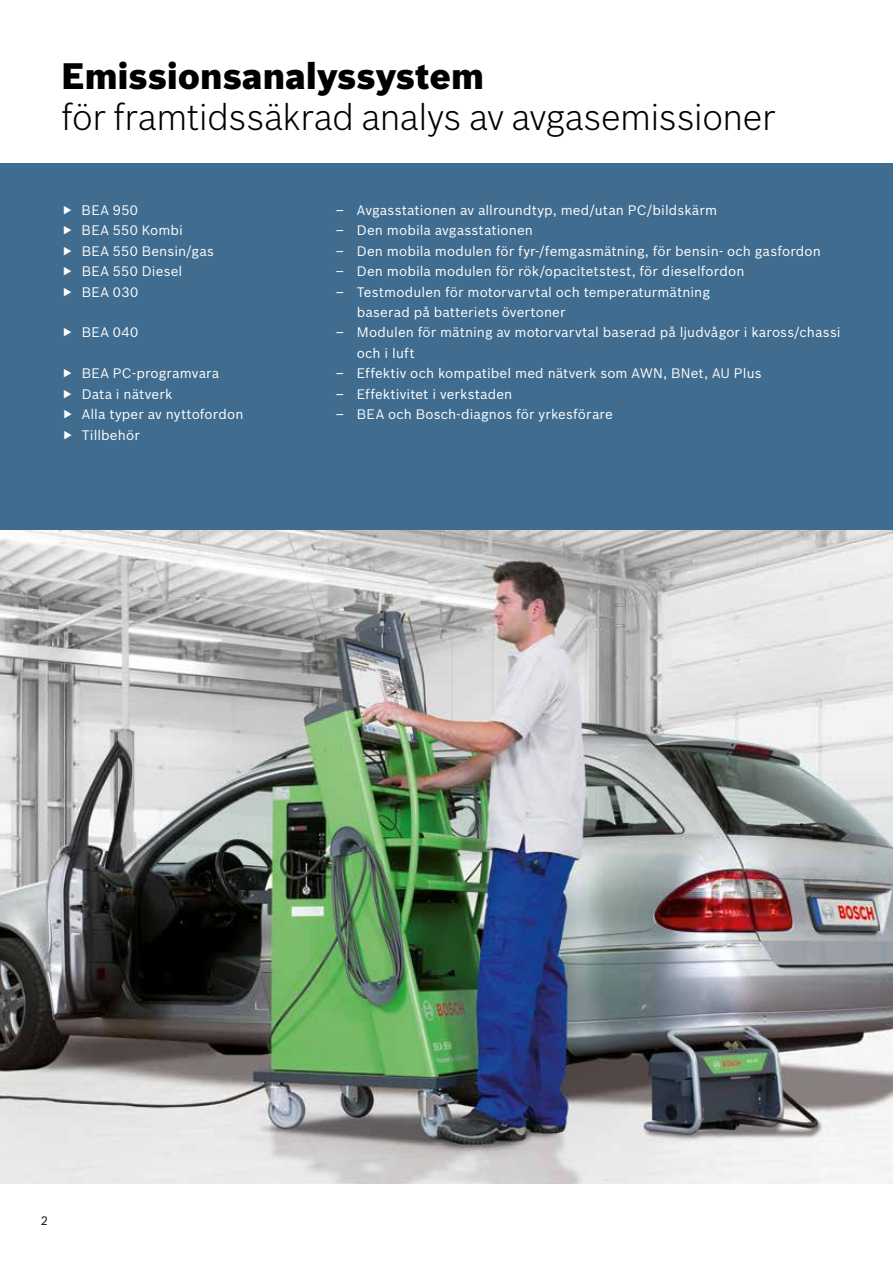
<style>
.page{position:relative;width:893px;height:1263px;background:#fff}
.page>*{position:absolute;margin:0;border:0;box-sizing:border-box;transform-origin:0 0}
.t1{font:300 36px "Bosch Sans";letter-spacing:-.01em;color:#000}
.t2{font:900 36px "Bosch Sans";color:#000}
.t3{font:13.5px/20.4px "Bosch Sans";letter-spacing:.01em;color:#fff}
.t4{font:12px "Bosch Sans";color:#000}
</style>
<div class="page">
<div style="left:0;top:163px;width:893px;height:368px;background:#406c8f"></div>
<img style="left:0;top:531px;width:893px;height:653px">
<h1 class="t2" style="left:61px;top:54px;width:424px">Emissionsanalyssystem</h1>
<h1 class="t1" style="left:61px;top:95px;width:716px">för framtidssäkrad analys av avgasemissioner</h1>
<p class="t3" style="left:82px;top:200px;width:58px">BEA 950</p>
<p class="t3" style="left:336px;top:200px;width:383px">– Avgasstationen av allroundtyp, med/utan PC/bildskärm</p>
<p class="t3" style="left:82px;top:220px;width:103px">BEA 550 Kombi</p>
<p class="t3" style="left:336px;top:220px;width:199px">– Den mobila avgasstationen</p>
<p class="t3" style="left:82px;top:241px;width:134px">BEA 550 Bensin/gas</p>
<p class="t3" style="left:336px;top:241px;width:487px">– Den mobila modulen för fyr-/femgasmätning, för bensin- och gasfordon</p>
<p class="t3" style="left:82px;top:261px;width:102px">BEA 550 Diesel</p>
<p class="t3" style="left:336px;top:261px;width:410px">– Den mobila modulen för rök/opacitetstest, för dieselfordon</p>
<p class="t3" style="left:82px;top:281px;width:58px">BEA 030</p>
<p class="t3" style="left:357px;top:281px;width:355px;text-indent:-21px">– Testmodulen för motorvarvtal och temperaturmätning baserad på batteriets övertoner</p>
<p class="t3" style="left:82px;top:322px;width:58px">BEA 040</p>
<p class="t3" style="left:357px;top:322px;width:485px;text-indent:-21px">– Modulen för mätning av motorvarvtal baserad på ljudvågor i kaross/chassi och i luft</p>
<p class="t3" style="left:82px;top:363px;width:139px">BEA PC-programvara</p>
<p class="t3" style="left:336px;top:363px;width:427px">– Effektiv och kompatibel med nätverk som AWN, BNet, AU Plus</p>
<p class="t3" style="left:82px;top:383px;width:92px">Data i nätverk</p>
<p class="t3" style="left:336px;top:383px;width:178px">– Effektivitet i verkstaden</p>
<p class="t3" style="left:82px;top:404px;width:163px">Alla typer av nyttofordon</p>
<p class="t3" style="left:336px;top:404px;width:278px">– BEA och Bosch-diagnos för yrkesförare</p>
<p class="t3" style="left:82px;top:424px;width:60px">Tillbehör</p>
<p class="t4" style="left:41px;top:1213px;width:9px">2</p>
</div>
